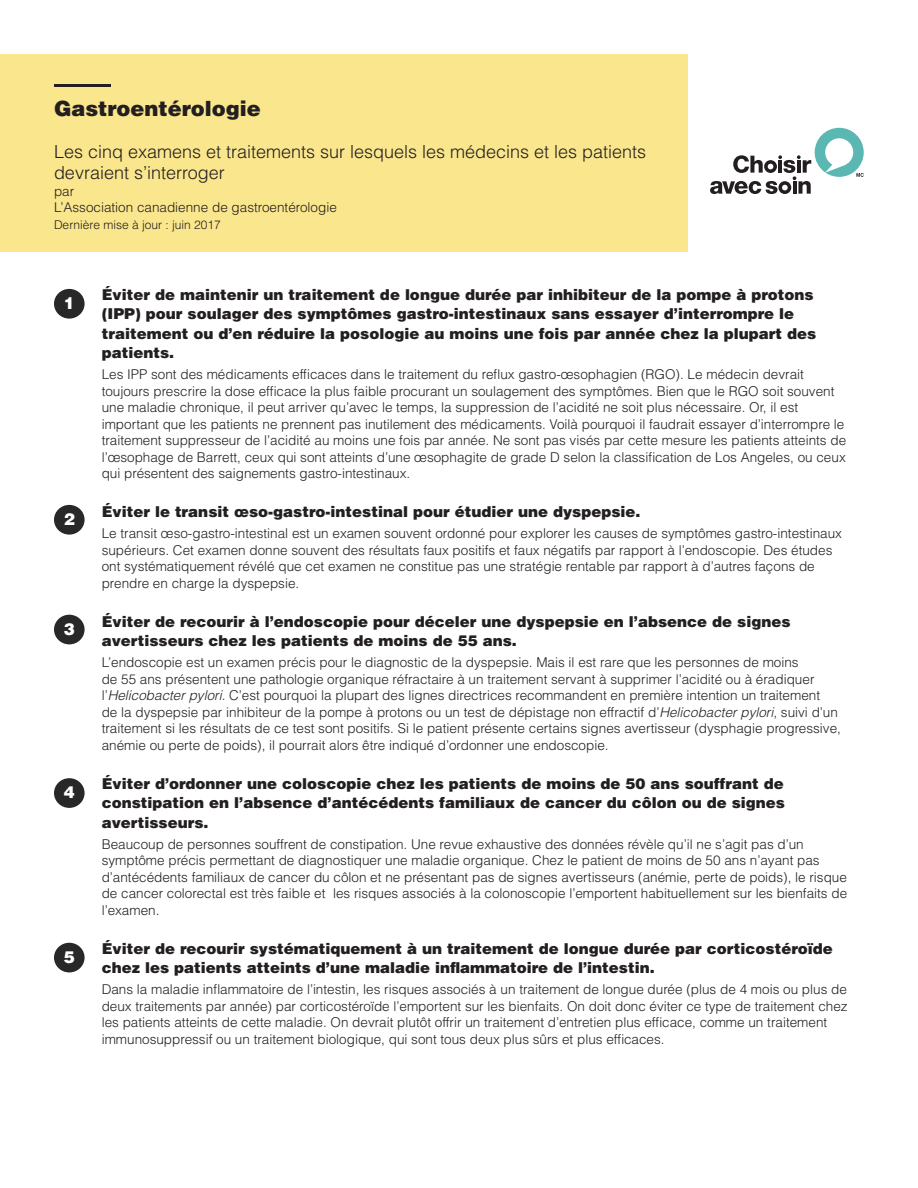
<style>
.page{position:relative;width:918px;height:1188px;background:#fff}
.page>*{position:absolute;margin:0;border:0;box-sizing:border-box;transform-origin:0 0}
.t1{font:900 21px "Helvetica LT Std";color:#231f20}
.t2{font:300 18px/21px "Helvetica LT Std";color:#231f20}
.t3{font:900 16.5px "Helvetica LT Std";color:#fff}
.Recommendation_text{font:900 15px/19.5px "Helvetica LT Std";color:#231f20}
.Rationale_desc_blue{font:300 13.5px/16.5px "Helvetica LT Std";color:#231f20}
.t4{font:300 12px "Helvetica LT Std";color:#231f20}
.s1{font-style:italic}
</style>
<div class="page">
<div style="left:54px;top:943px;width:31px;height:29px;background:#282828;border-radius:50%"></div>
<div style="left:54px;top:778px;width:31px;height:30px;background:#282828;border-radius:50%"></div>
<div style="left:54px;top:615px;width:31px;height:29px;background:#282828;border-radius:50%"></div>
<div style="left:54px;top:505px;width:31px;height:30px;background:#282828;border-radius:50%"></div>
<svg style="left:710px;top:128px;width:154px;height:66px"></svg>
<div style="left:54px;top:289px;width:31px;height:30px;background:#282828;border-radius:50%"></div>
<div style="left:0;top:54px;width:688px;height:198px;background:#fae68d"></div>
<hr style="left:54px;top:85px;width:57px;height:2px;background:#231f20">
<p class="t1" style="left:54px;top:94px;width:208px">Gastroentérologie</p>
<p class="t2" style="left:54px;top:141px;width:594px">Les cinq examens et traitements sur lesquels les médecins et les patients devraient s’interroger</p>
<p class="Rationale_desc_blue" style="left:54px;top:183px;width:22px">par</p>
<p class="Rationale_desc_blue" style="left:54px;top:199px;width:284px">L’Association canadienne de gastroentérologie</p>
<p class="t4" style="left:54px;top:217px;width:168px">Dernière mise à jour : juin 2017</p>
<p class="t3" style="left:64px;top:292px;width:13px">1</p>
<p class="t3" style="left:64px;top:508px;width:13px">2</p>
<p class="t3" style="left:64px;top:618px;width:13px">3</p>
<p class="t3" style="left:64px;top:782px;width:13px">4</p>
<p class="t3" style="left:64px;top:946px;width:13px">5</p>
<p class="Recommendation_text" style="left:102px;top:284px;width:716px">Éviter de maintenir un traitement de longue durée par inhibiteur de la pompe à protons (IPP) pour soulager des symptômes gastro-intestinaux sans essayer d’interrompre le traitement ou d’en réduire la posologie au moins une fois par année chez la plupart des patients.</p>
<p class="Rationale_desc_blue" style="left:102px;top:366px;width:746px">Les IPP sont des médicaments efficaces dans le traitement du reflux gastro-œsophagien (RGO). Le médecin devrait toujours prescrire la dose efficace la plus faible procurant un soulagement des symptômes. Bien que le RGO soit souvent une maladie chronique, il peut arriver qu’avec le temps, la suppression de l’acidité ne soit plus nécessaire. Or, il est important que les patients ne prennent pas inutilement des médicaments. Voilà pourquoi il faudrait essayer d’interrompre le traitement suppresseur de l’acidité au moins une fois par année. Ne sont pas visés par cette mesure les patients atteints de l’œsophage de Barrett, ceux qui sont atteints d’une œsophagite de grade D selon la classification de Los Angeles, ou ceux qui présentent des saignements gastro-intestinaux.</p>
<p class="Recommendation_text" style="left:102px;top:502px;width:540px">Éviter le transit œso-gastro-intestinal pour étudier une dyspepsie.</p>
<p class="Rationale_desc_blue" style="left:102px;top:525px;width:742px">Le transit œso-gastro-intestinal est un examen souvent ordonné pour explorer les causes de symptômes gastro-intestinaux supérieurs. Cet examen donne souvent des résultats faux positifs et faux négatifs par rapport à l’endoscopie. Des études ont systématiquement révélé que cet examen ne constitue pas une stratégie rentable par rapport à d’autres façons de prendre en charge la dyspepsie.</p>
<p class="Recommendation_text" style="left:102px;top:611px;width:690px">Éviter de recourir à l’endoscopie pour déceler une dyspepsie en l’absence de signes avertisseurs chez les patients de moins de 55 ans.</p>
<p class="Rationale_desc_blue" style="left:102px;top:654px;width:741px">L’endoscopie est un examen précis pour le diagnostic de la dyspepsie. Mais il est rare que les personnes de moins<br>de 55 ans présentent une pathologie organique réfractaire à un traitement servant à supprimer l’acidité ou à éradiquer l’<span class="s1">Helicobacter pylori</span>. C’est pourquoi la plupart des lignes directrices recommandent en première intention un traitement<br>de la dyspepsie par inhibiteur de la pompe à protons ou un test de dépistage non effractif d’<span class="s1">Helicobacter pylori</span>, suivi d’un traitement si les résultats de ce test sont positifs. Si le patient présente certains signes avertisseur (dysphagie progressive, anémie ou perte de poids), il pourrait alors être indiqué d’ordonner une endoscopie.</p>
<p class="Recommendation_text" style="left:102px;top:773px;width:685px;text-align:justify">Éviter d’ordonner une coloscopie chez les patients de moins de 50 ans souffrant de constipation en l’absence d’antécédents familiaux de cancer du côlon ou de signes avertisseurs.</p>
<p class="Rationale_desc_blue" style="left:102px;top:835px;width:747px">Beaucoup de personnes souffrent de constipation. Une revue exhaustive des données révèle qu’il ne s’agit pas d’un symptôme précis permettant de diagnostiquer une maladie organique. Chez le patient de moins de 50 ans n’ayant pas d’antécédents familiaux de cancer du côlon et ne présentant pas de signes avertisseurs (anémie, perte de poids), le risque de cancer colorectal est très faible et les risques associés à la colonoscopie l’emportent habituellement sur les bienfaits de l’examen.</p>
<p class="Recommendation_text" style="left:102px;top:938px;width:733px">Éviter de recourir systématiquement à un traitement de longue durée par corticostéroïde chez les patients atteints d’une maladie inflammatoire de l’intestin.</p>
<p class="Rationale_desc_blue" style="left:102px;top:981px;width:748px">Dans la maladie inflammatoire de l’intestin, les risques associés à un traitement de longue durée (plus de 4 mois ou plus de deux traitements par année) par corticostéroïde l’emportent sur les bienfaits. On doit donc éviter ce type de traitement chez les patients atteints de cette maladie. On devrait plutôt offrir un traitement d’entretien plus efficace, comme un traitement immunosuppressif ou un traitement biologique, qui sont tous deux plus sûrs et plus efficaces.</p>
</div>
